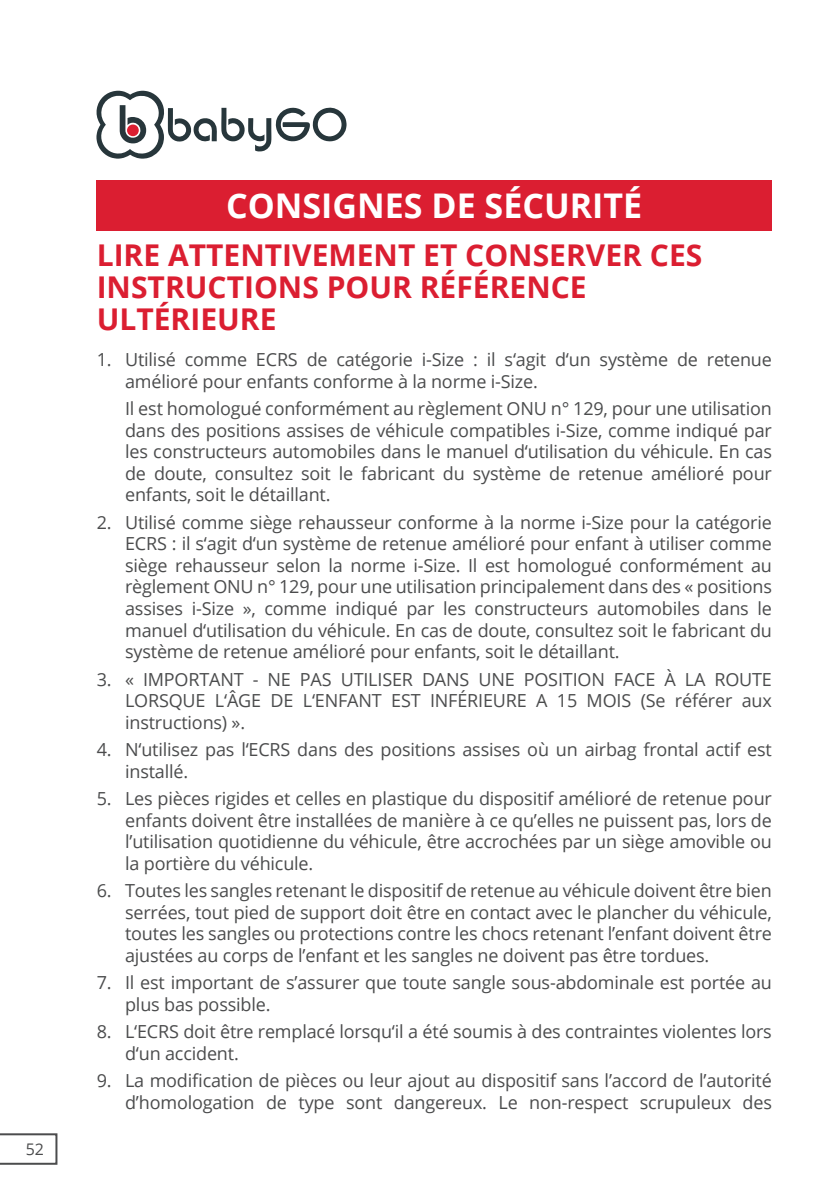
<style>
.page{position:relative;width:840px;height:1191px;background:#fff}
.page>*{position:absolute;margin:0;border:0;box-sizing:border-box;transform-origin:0 0}
.t1{font:700 34px "Open Sans";color:#fff}
.t2{font:700 30px/32px "Open Sans";color:#db1e31}
.t3{font:18px/21.6px "Open Sans";letter-spacing:-.01em;color:#4b4c4d;text-align:justify}
.t4{font:16px "Open Sans";color:#4b4c4d}
</style>
<div class="page">
<svg style="left:96px;top:91px;width:250px;height:68px"></svg>
<div style="left:127px;top:124px;width:12px;height:12px;background:#db1e31;border-radius:50%"></div>
<svg style="left:0;top:1133px;width:57px;height:31px"></svg>
<div style="left:96px;top:180px;width:675px;height:51px;background:#db1e31"></div>
<p class="t4" style="left:26px;top:1142px;width:20px">52</p>
<h1 class="t1" style="left:226px;top:192px;width:417px">CONSIGNES DE SÉCURITÉ</h1>
<h2 class="t2" style="left:97px;top:242px;width:606px">LIRE ATTENTIVEMENT ET CONSERVER CES<br>INSTRUCTIONS POUR RÉFÉRENCE<br>ULTÉRIEURE</h2>
<p class="t3" style="left:125px;top:350px;width:648px;text-indent:-28px">1. Utilisé comme ECRS de catégorie i-Size : il s‘agit d‘un système de retenue amélioré pour enfants conforme à la norme i-Size.</p>
<p class="t3" style="left:125px;top:399px;width:648px">Il est homologué conformément au règlement ONU n° 129, pour une utilisation dans des positions assises de véhicule compatibles i-Size, comme indiqué par les constructeurs automobiles dans le manuel d‘utilisation du véhicule. En cas de doute, consultez soit le fabricant du système de retenue amélioré pour enfants, soit le détaillant.</p>
<p class="t3" style="left:125px;top:513px;width:648px;text-indent:-28px">2. Utilisé comme siège rehausseur conforme à la norme i-Size pour la catégorie ECRS : il s‘agit d‘un système de retenue amélioré pour enfant à utiliser comme siège rehausseur selon la norme i-Size. Il est homologué conformément au règlement ONU n° 129, pour une utilisation principalement dans des « positions assises i-Size », comme indiqué par les constructeurs automobiles dans le manuel d‘utilisation du véhicule. En cas de doute, consultez soit le fabricant du système de retenue amélioré pour enfants, soit le détaillant.</p>
<p class="t3" style="left:125px;top:670px;width:648px;text-indent:-28px">3. « IMPORTANT - NE PAS UTILISER DANS UNE POSITION FACE À LA ROUTE LORSQUE L‘ÂGE DE L‘ENFANT EST INFÉRIEURE A 15 MOIS (Se référer aux instructions) ».</p>
<p class="t3" style="left:125px;top:740px;width:648px;text-indent:-28px">4. N‘utilisez pas l‘ECRS dans des positions assises où un airbag frontal actif est installé.</p>
<p class="t3" style="left:125px;top:789px;width:648px;text-indent:-28px">5. Les pièces rigides et celles en plastique du dispositif amélioré de retenue pour enfants doivent être installées de manière à ce qu’elles ne puissent pas, lors de l’utilisation quotidienne du véhicule, être accrochées par un siège amovible ou la portière du véhicule.</p>
<p class="t3" style="left:125px;top:881px;width:648px;text-indent:-28px">6. Toutes les sangles retenant le dispositif de retenue au véhicule doivent être bien serrées, tout pied de support doit être en contact avec le plancher du véhicule, toutes les sangles ou protections contre les chocs retenant l’enfant doivent être ajustées au corps de l’enfant et les sangles ne doivent pas être tordues.</p>
<p class="t3" style="left:125px;top:973px;width:648px;text-indent:-28px">7. Il est important de s’assurer que toute sangle sous-abdominale est portée au plus bas possible.</p>
<p class="t3" style="left:125px;top:1022px;width:648px;text-indent:-28px">8. L‘ECRS doit être remplacé lorsqu‘il a été soumis à des contraintes violentes lors d‘un accident.</p>
<p class="t3" style="left:97px;top:1071px;width:676px;text-align:right">9. La modification de pièces ou leur ajout au dispositif sans l’accord de l’autorité d’homologation de type sont dangereux. Le non-respect scrupuleux des</p>
</div>
